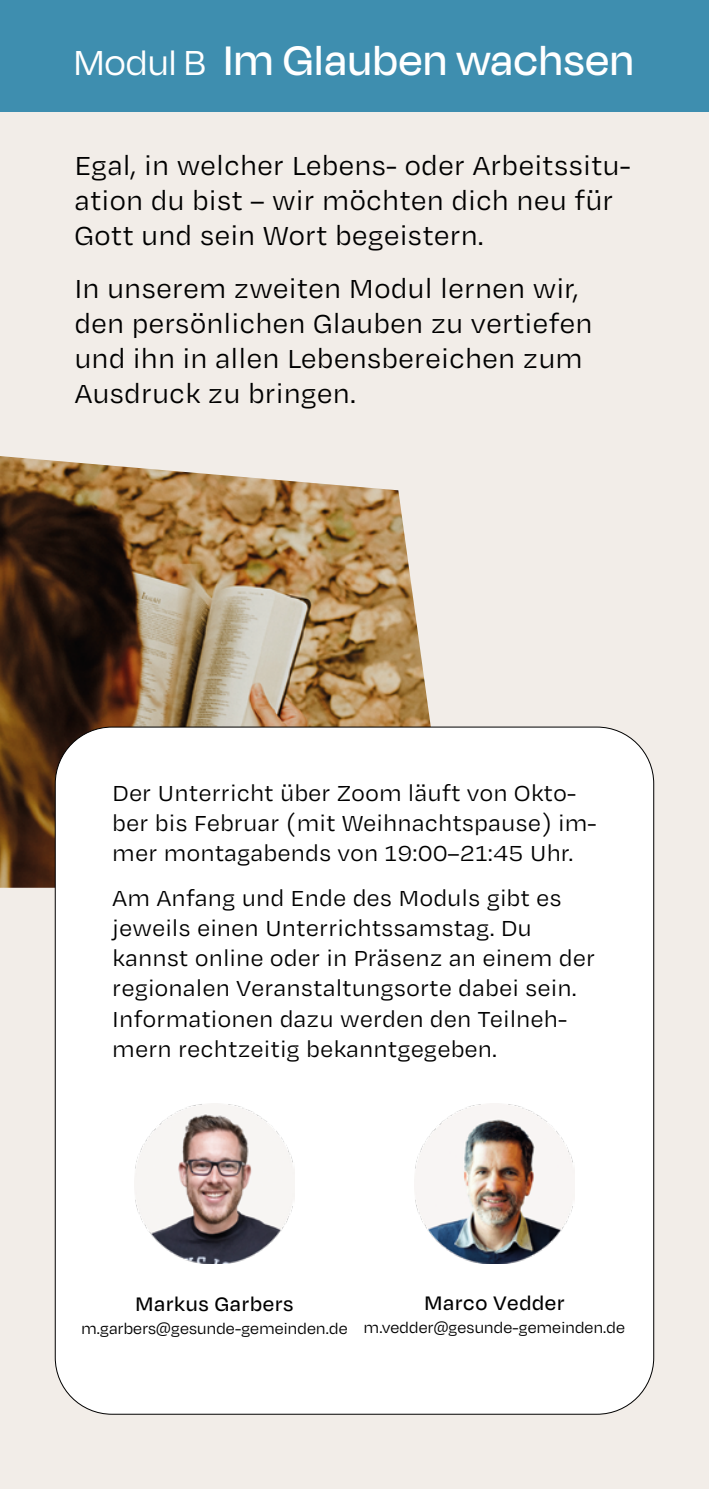
<style>
.page{position:relative;width:709px;height:1489px;background:#fff}
.page>*{position:absolute;margin:0;border:0;box-sizing:border-box;transform-origin:0 0}
.t1{font:500 47.5px "Degular Display";letter-spacing:.035em;color:#fff}
.t2{font:30px/35px "Degular Text";color:#000}
.t3{font:25px/30px "Degular Text";color:#000}
.t4{font:500 22.5px "Degular";letter-spacing:.035em;color:#000}
.t5{font:17.5px "Degular";letter-spacing:.015em;color:#000}
.s1{font-weight:400;font-size:40px}
</style>
<div class="page">
<div style="left:0;top:0;width:709px;height:1488px;background:#f2ede8"></div>
<img style="left:0;top:456px;width:431px;height:431px">
<div style="left:0;top:0;width:709px;height:111px;background:#3e8eaf"></div>
<div style="left:55px;top:727px;width:598px;height:686px;background:#fff;border-radius:57px"></div>
<img style="left:134px;top:1103px;width:160px;height:160px">
<img style="left:414px;top:1103px;width:160px;height:160px">
<h1 class="t1" style="left:74px;top:33px;width:560px"><span class="s1">Modul B</span> Im Glauben wachsen</h1>
<p class="t2" style="left:74px;top:147px;width:557px">Egal, in welcher Lebens- oder Arbeitssitu&shy;ation du bist – wir möchten dich neu für<br>Gott und sein Wort begeistern.</p>
<p class="t2" style="left:74px;top:269px;width:519px">In unserem zweiten Modul lernen wir, den persönlichen Glauben zu vertiefen und ihn in allen Lebensbereichen zum Ausdruck zu bringen.</p>
<p class="t3" style="left:112px;top:777px;width:486px">Der Unterricht über Zoom läuft von Okto&shy;ber bis Februar (mit Weihnachtspause) im&shy;mer montagabends von 19:00–21:45 Uhr.</p>
<p class="t3" style="left:112px;top:882px;width:484px">Am Anfang und Ende des Moduls gibt es jeweils einen Unterrichtssamstag. Du kannst online oder in Präsenz an einem der regionalen Veranstaltungsorte dabei sein.<br>Informationen dazu werden den Teilneh&shy;mern rechtzeitig bekanntgegeben.</p>
<p class="t4" style="left:135px;top:1290px;width:159px">Markus Garbers</p>
<p class="t5" style="left:81px;top:1318px;width:268px">m.garbers@gesunde-gemeinden.de</p>
<p class="t4" style="left:424px;top:1289px;width:141px">Marco Vedder</p>
<p class="t5" style="left:364px;top:1317px;width:262px">m.vedder@gesunde-gemeinden.de</p>
</div>
